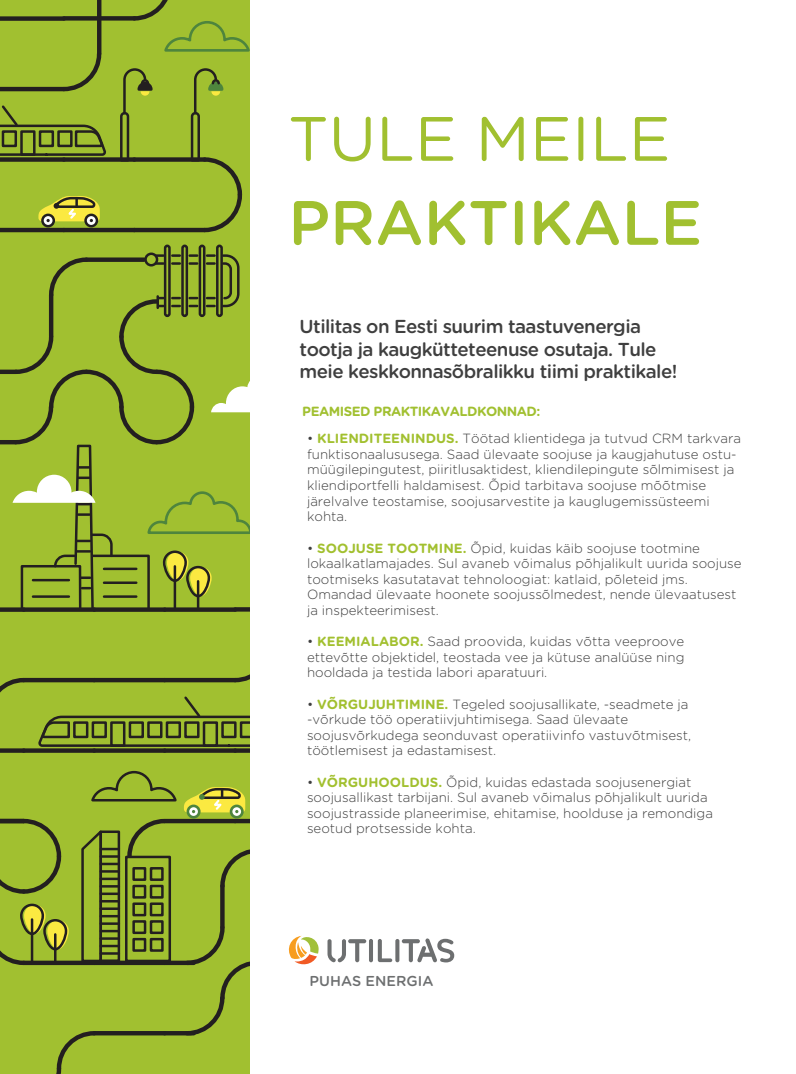
<style>
.page{position:relative;width:796px;height:1074px;background:#fff}
.page>*{position:absolute;margin:0;border:0;box-sizing:border-box;transform-origin:0 0}
.t1{font:500 62.5px "Gotham Rounded";color:#a1c030}
.t2{font:62.5px "Gotham Rounded";color:#a1c030}
.t3{font:500 18.75px/22.5px "Gotham Rounded";letter-spacing:-.03em;color:#3f3f3f}
.t4{font:500 14.38px "Gotham Rounded";color:#6d6f70}
.t5{font:300 13.25px/15.6px "Gotham Rounded";color:#3f3f3f}
.t6{font:700 13.25px "Gotham Rounded";letter-spacing:-.04em;color:#a1c030}
.s1{font-weight:700;color:#a2c02f}
</style>
<div class="page">
<div style="left:0;top:0;width:250px;height:1074px;background:#a1c030"></div>
<svg style="left:38px;top:696px;width:212px;height:51px"></svg>
<svg style="left:0;top:923px;width:28px;height:43px"></svg>
<svg style="left:0;top:818px;width:62px;height:76px"></svg>
<div style="left:24px;top:748px;width:70px;height:5px;background:#231f20"></div>
<hr style="left:24px;top:678px;width:70px;height:4px;background:#231f20">
<hr style="left:165px;top:1031px;width:29px;height:4px;background:#231f20">
<hr style="left:94px;top:1031px;width:71px;height:4px;background:#231f20">
<div style="left:94px;top:748px;width:71px;height:5px;background:#231f20"></div>
<hr style="left:94px;top:678px;width:71px;height:4px;background:#231f20">
<div style="left:24px;top:960px;width:70px;height:5px;background:#231f20"></div>
<div style="left:94px;top:960px;width:71px;height:5px;background:#231f20"></div>
<div style="left:165px;top:960px;width:29px;height:5px;background:#231f20"></div>
<div style="left:0;top:748px;width:24px;height:5px;background:#231f20"></div>
<div style="left:99px;top:830px;width:21px;height:132px;border:2px solid #231f20"></div>
<div style="left:125px;top:855px;width:46px;height:107px;border:2px solid #231f20"></div>
<div style="left:132px;top:938px;width:14px;height:13px;border:2px solid #231f20"></div>
<div style="left:150px;top:938px;width:13px;height:13px;border:2px solid #231f20"></div>
<div style="left:132px;top:920px;width:14px;height:14px;border:2px solid #231f20"></div>
<div style="left:150px;top:920px;width:13px;height:14px;border:2px solid #231f20"></div>
<div style="left:132px;top:902px;width:14px;height:14px;border:2px solid #231f20"></div>
<div style="left:150px;top:902px;width:13px;height:14px;border:2px solid #231f20"></div>
<div style="left:132px;top:884px;width:14px;height:14px;border:2px solid #231f20"></div>
<div style="left:150px;top:884px;width:13px;height:14px;border:2px solid #231f20"></div>
<div style="left:132px;top:867px;width:14px;height:14px;border:2px solid #231f20"></div>
<div style="left:150px;top:867px;width:13px;height:14px;border:2px solid #231f20"></div>
<svg style="left:80px;top:830px;width:39px;height:132px"></svg>
<hr style="left:101px;top:959px;width:18px;height:3px;background:#231f20">
<svg style="left:56px;top:1031px;width:43px;height:43px"></svg>
<svg style="left:125px;top:818px;width:44px;height:42px"></svg>
<svg style="left:230px;top:674px;width:20px;height:9px"></svg>
<svg style="left:24px;top:905px;width:22px;height:29px"></svg>
<svg style="left:47px;top:920px;width:22px;height:29px"></svg>
<hr style="left:31px;top:919px;width:2px;height:42px;background:#231f20">
<div style="left:20px;top:903px;width:24px;height:32px;border:2px solid #231f20;border-radius:11px"></div>
<hr style="left:54px;top:934px;width:2px;height:27px;background:#231f20">
<div style="left:43px;top:919px;width:24px;height:31px;border:2px solid #231f20;border-radius:11px"></div>
<div style="left:0;top:607px;width:24px;height:5px;background:#231f20"></div>
<hr style="left:165px;top:678px;width:70px;height:4px;background:#231f20">
<div style="left:165px;top:748px;width:70px;height:5px;background:#231f20"></div>
<hr style="left:165px;top:819px;width:70px;height:4px;background:#231f20">
<div style="left:235px;top:748px;width:15px;height:5px;background:#231f20"></div>
<hr style="left:235px;top:819px;width:15px;height:4px;background:#231f20">
<svg style="left:220px;top:890px;width:4px;height:33px"></svg>
<svg style="left:220px;top:849px;width:30px;height:41px"></svg>
<svg style="left:182px;top:923px;width:68px;height:113px"></svg>
<svg style="left:0;top:677px;width:28px;height:16px"></svg>
<hr style="left:0;top:819px;width:24px;height:4px;background:#231f20">
<div style="left:186px;top:804px;width:14px;height:14px;border:3px solid #4e853d;border-radius:50%"></div>
<div style="left:229px;top:804px;width:14px;height:14px;border:3px solid #4e853d;border-radius:50%"></div>
<svg style="left:184px;top:787px;width:61px;height:26px"></svg>
<svg style="left:91px;top:770px;width:86px;height:32px"></svg>
<svg style="left:0;top:105px;width:106px;height:51px"></svg>
<div style="left:2px;top:130px;width:15px;height:17px;border:2px solid #231f20"></div>
<div style="left:20px;top:130px;width:16px;height:26px;border:2px solid #231f20"></div>
<div style="left:39px;top:130px;width:15px;height:17px;border:2px solid #231f20"></div>
<div style="left:57px;top:130px;width:16px;height:17px;border:2px solid #231f20"></div>
<hr style="left:0;top:440px;width:16px;height:4px;background:#231f20">
<div style="left:0;top:369px;width:16px;height:5px;background:#231f20"></div>
<div style="left:134px;top:157px;width:70px;height:5px;background:#231f20"></div>
<svg style="left:59px;top:49px;width:43px;height:43px"></svg>
<div style="left:0;top:16px;width:64px;height:5px;background:#231f20"></div>
<hr style="left:0;top:87px;width:64px;height:4px;background:#231f20">
<div style="left:0;top:157px;width:64px;height:5px;background:#231f20"></div>
<hr style="left:0;top:228px;width:64px;height:4px;background:#231f20">
<div style="left:64px;top:157px;width:70px;height:5px;background:#231f20"></div>
<hr style="left:134px;top:228px;width:70px;height:4px;background:#231f20">
<hr style="left:64px;top:228px;width:70px;height:4px;background:#231f20">
<div style="left:64px;top:16px;width:70px;height:5px;background:#231f20"></div>
<hr style="left:97px;top:0;width:4px;height:54px;background:#231f20">
<div style="left:164px;top:244px;width:7px;height:73px;border:2px solid #231f20;border-radius:2px"></div>
<div style="left:181px;top:244px;width:7px;height:73px;border:2px solid #231f20;border-radius:2px"></div>
<div style="left:198px;top:244px;width:7px;height:73px;border:2px solid #231f20;border-radius:2px"></div>
<div style="left:216px;top:244px;width:7px;height:73px;border:2px solid #231f20;border-radius:2px"></div>
<div style="left:144px;top:252px;width:14px;height:14px;border:2px solid #231f20;border-radius:50%"></div>
<svg style="left:189px;top:68px;width:54px;height:165px"></svg>
<svg style="left:119px;top:68px;width:35px;height:94px"></svg>
<svg style="left:42px;top:215px;width:12px;height:11px"></svg>
<div style="left:41px;top:214px;width:14px;height:13px;border:2px solid #231f20;border-radius:50%"></div>
<svg style="left:86px;top:215px;width:11px;height:11px"></svg>
<div style="left:84px;top:214px;width:14px;height:13px;border:2px solid #231f20;border-radius:50%"></div>
<svg style="left:38px;top:196px;width:62px;height:26px"></svg>
<svg style="left:130px;top:0;width:120px;height:52px"></svg>
<svg style="left:11px;top:253px;width:239px;height:359px"></svg>
<hr style="left:369px;top:939px;width:4px;height:23px;background:#6d6f70;border-radius:2px">
<svg style="left:377px;top:939px;width:15px;height:23px"></svg>
<svg style="left:395px;top:939px;width:4px;height:23px"></svg>
<svg style="left:327px;top:939px;width:39px;height:23px"></svg>
<svg style="left:401px;top:938px;width:53px;height:24px"></svg>
<svg style="left:288px;top:935px;width:30px;height:30px"></svg>
<h1 class="t2" style="left:288px;top:96px;width:384px">TULE MEILE</h1>
<h1 class="t1" style="left:288px;top:178px;width:415px">PRAKTIKALE</h1>
<h2 class="t3" style="left:299px;top:314px;width:379px">Utilitas on Eesti suurim taastuvenergia tootja ja kaugkütteteenuse osutaja. Tule meie keskkonnasõbralikku tiimi praktikale!</h2>
<p class="t6" style="left:302px;top:402px;width:239px">PEAMISED PRAKTIKAVALDKONNAD:</p>
<p class="t5" style="left:307px;top:430px;width:435px">• <span class="s1">KLIENDITEENINDUS.</span> Töötad klientidega ja tutvud CRM tarkvara funktisonaalususega. Saad ülevaate soojuse ja kaugjahutuse ostu&shy;müügilepingutest, piiritlusaktidest, kliendilepingute sõlmimisest ja kliendiportfelli haldamisest. Õpid tarbitava soojuse mõõtmise järelvalve teostamise, soojusarvestite ja kauglugemissüsteemi kohta.</p>
<p class="t5" style="left:307px;top:539px;width:436px">• <span class="s1">SOOJUSE TOOTMINE.</span> Õpid, kuidas käib soojuse tootmine lokaalkatlamajades. Sul avaneb võimalus põhjalikult uurida soojuse tootmiseks kasutatavat tehnoloogiat: katlaid, põleteid jms.<br>Omandad ülevaate hoonete soojussõlmedest, nende ülevaatusest ja inspekteerimisest.</p>
<p class="t5" style="left:307px;top:633px;width:379px;text-align:justify">• <span class="s1">KEEMIALABOR.</span> Saad proovida, kuidas võtta veeproove ettevõtte objektidel, teostada vee ja kütuse analüüse ning hooldada ja testida labori aparatuuri.</p>
<p class="t5" style="left:307px;top:695px;width:385px">• <span class="s1">VÕRGUJUHTIMINE.</span> Tegeled soojusallikate, -seadmete ja -võrkude töö operatiivjuhtimisega. Saad ülevaate soojusvõrkudega seonduvast operatiivinfo vastuvõtmisest, töötlemisest ja edastamisest.</p>
<p class="t5" style="left:307px;top:773px;width:407px">• <span class="s1">VÕRGUHOOLDUS.</span> Õpid, kuidas edastada soojusenergiat soojusallikast tarbijani. Sul avaneb võimalus põhjalikult uurida soojustrasside planeerimise, ehitamise, hoolduse ja remondiga seotud protsesside kohta.</p>
<p class="t4" style="left:309px;top:971px;width:125px">PUHAS ENERGIA</p>
</div>
